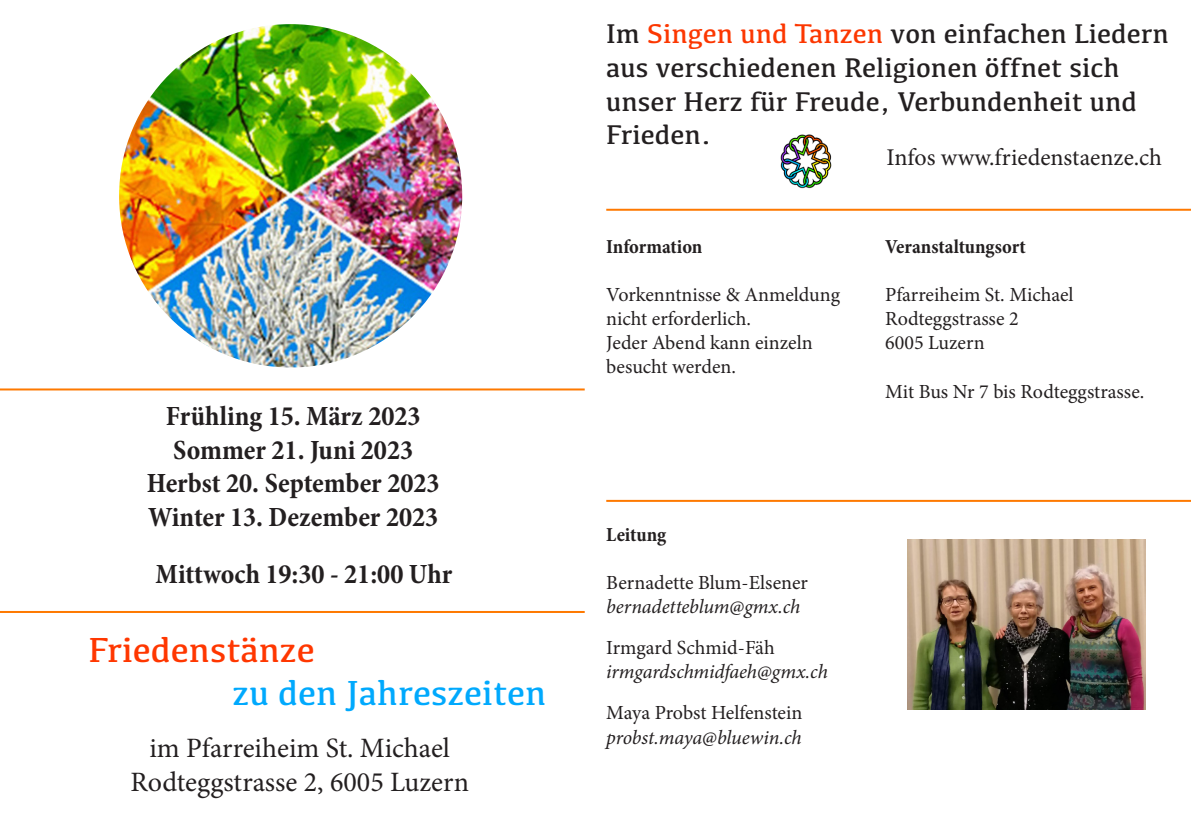
<style>
.page{position:relative;width:1191px;height:840px;background:#fff}
.page>*{position:absolute;margin:0;border:0;box-sizing:border-box;transform-origin:0 0}
.t1{font:36px "Kefa";color:#00a9fd}
.t2{font:36px "Kefa";color:#ff3700}
.t3{font:28px/33.6px "Kefa";color:#231f20}
.t4{font:700 condensed 28px "Minion Pro";color:#231f20}
.t5{font:28px "Minion Pro";color:#231f20}
.t6{font:24px "Minion Pro";color:#231f20}
.t7{font:20px/24px "Minion Pro";color:#231f20}
.t8{font:italic 20px/24px "Minion Pro";letter-spacing:-.01em;color:#231f20}
.t9{font:700 condensed 20px "Minion Pro";letter-spacing:-.005em;color:#231f20}
.s1{color:#fc3701}
.s2{font-style:normal}
</style>
<div class="page">
<hr style="left:0;top:388px;width:585px;height:2px;background:#fe7900">
<hr style="left:0;top:610px;width:585px;height:2px;background:#fe7900">
<hr style="left:606px;top:209px;width:585px;height:2px;background:#fe7900">
<hr style="left:606px;top:499px;width:585px;height:2px;background:#fe7900">
<img style="left:119px;top:24px;width:343px;height:343px;border-radius:171px">
<img style="left:780px;top:134px;width:52px;height:55px">
<img style="left:907px;top:539px;width:238px;height:170px">
<p class="t4" style="left:166px;top:396px;width:256px">Frühling 15. März 2023</p>
<p class="t4" style="left:173px;top:430px;width:241px">Sommer 21. Juni 2023</p>
<p class="t4" style="left:147px;top:463px;width:294px">Herbst 20. September 2023</p>
<p class="t4" style="left:148px;top:497px;width:291px">Winter 13. Dezember 2023</p>
<p class="t4" style="left:156px;top:554px;width:298px">Mittwoch 19:30 - 21:00 Uhr</p>
<p class="t2" style="left:88px;top:627px;width:228px">Friedenstänze</p>
<p class="t1" style="left:232px;top:670px;width:315px">zu den Jahreszeiten</p>
<p class="t5" style="left:149px;top:729px;width:302px">im Pfarreiheim St. Michael</p>
<p class="t5" style="left:130px;top:762px;width:340px">Rodteggstrasse 2, 6005 Luzern</p>
<p class="t3" style="left:606px;top:16px;width:564px">Im <span class="s1">Singen und Tanzen</span> von einfachen Liedern aus verschiedenen Religionen öffnet sich unser Herz für Freude, Verbundenheit und Frieden.</p>
<p class="t9" style="left:606px;top:233px;width:98px">Information</p>
<p class="t7" style="left:606px;top:283px;width:235px">Vorkenntnisse &amp; Anmeldung nicht erforderlich.</p>
<p class="t7" style="left:606px;top:331px;width:208px">Jeder Abend kann einzeln besucht werden.</p>
<p class="t6" style="left:886px;top:141px;width:277px">Infos www.friedenstaenze.ch</p>
<p class="t9" style="left:885px;top:233px;width:142px">Veranstaltungsort</p>
<p class="t7" style="left:885px;top:283px;width:190px">Pfarreiheim St. Michael</p>
<p class="t7" style="left:885px;top:307px;width:135px">Rodteggstrasse 2</p>
<p class="t7" style="left:885px;top:331px;width:101px">6005 Luzern</p>
<p class="t7" style="left:885px;top:379px;width:260px">Mit Bus Nr 7 bis Rodteggstrasse.</p>
<p class="t9" style="left:606px;top:520px;width:61px">Leitung</p>
<p class="t7" style="left:606px;top:570px;width:203px">Bernadette Blum-Elsener</p>
<p class="t8" style="left:606px;top:594px;width:196px">bernadetteblum@gmx.ch</p>
<p class="t7" style="left:606px;top:635px;width:170px">Irmgard Schmid-Fäh</p>
<p class="t8" style="left:606px;top:659px;width:223px">irmgardschmidfaeh@gmx.ch</p>
<p class="t8" style="left:606px;top:700px;width:198px"><span class="s2">Maya Probst Helfenstein </span>probst.maya@bluewin.ch</p>
</div>
